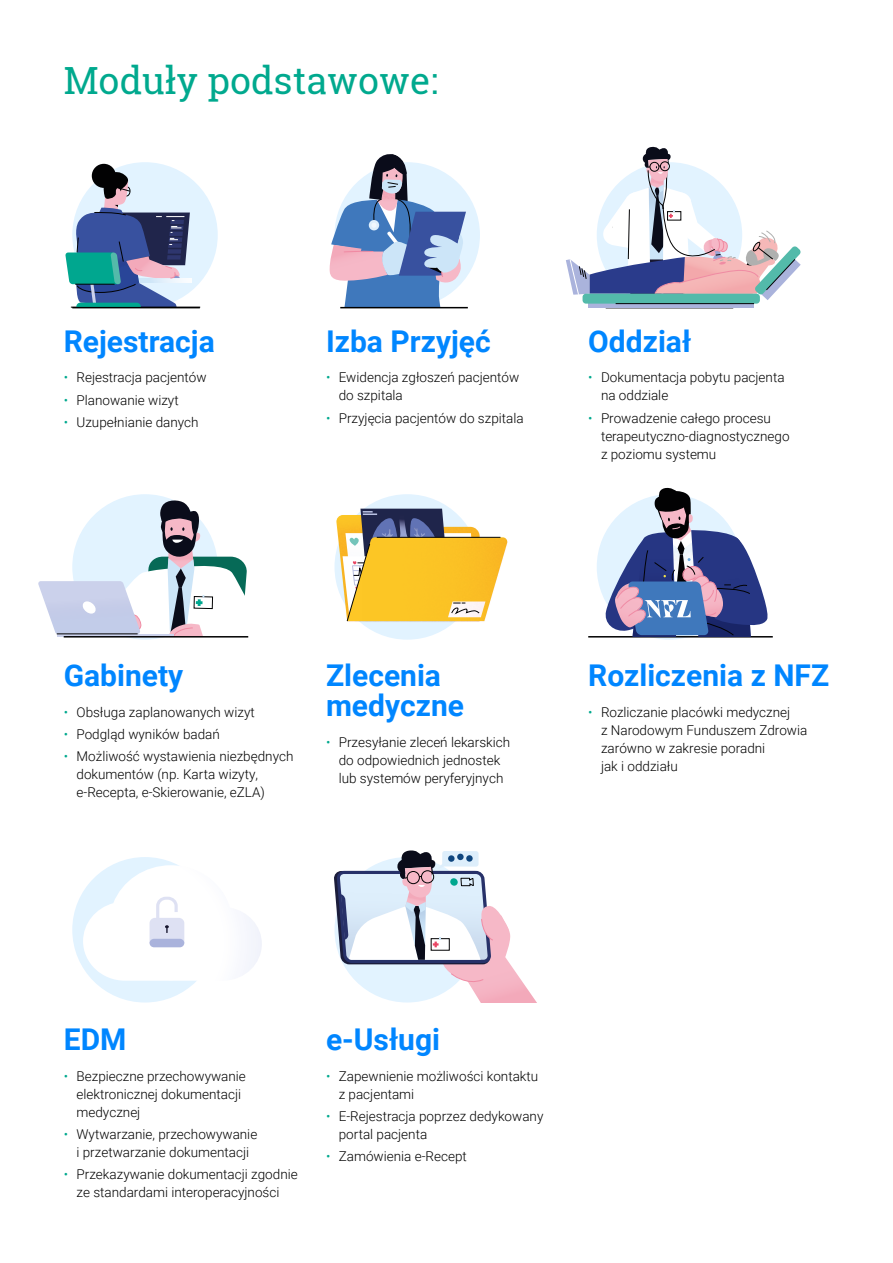
<style>
.page{position:relative;width:893px;height:1263px;background:#fff}
.page>*{position:absolute;margin:0;border:0;box-sizing:border-box;transform-origin:0 0}
.t1{font:37.5px "Roboto Slab";color:#00a98e}
.t2{font:700 30px/30px "Roboto";color:#0086ff}
.t3{font:300 13.5px/18px "Roboto";color:#000}
.s1{color:#00a98e}
</style>
<div class="page">
<div style="left:72px;top:162px;width:146px;height:146px;background:#e2f3ff;border-radius:50%"></div>
<div style="left:72px;top:857px;width:146px;height:145px;background:#e2f3ff;border-radius:50%"></div>
<div style="left:334px;top:162px;width:146px;height:146px;background:#e2f3ff;border-radius:50%"></div>
<div style="left:334px;top:494px;width:146px;height:146px;background:#e2f3ff;border-radius:50%"></div>
<div style="left:123px;top:278px;width:69px;height:5px;background:#fbfdfe"></div>
<div style="left:92px;top:164px;width:24px;height:24px;background:#020203;border-radius:50%"></div>
<hr style="left:71px;top:307px;width:129px;height:1px;background:#020203">
<svg style="left:65px;top:171px;width:125px;height:136px"></svg>
<svg style="left:329px;top:154px;width:137px;height:153px"></svg>
<hr style="left:340px;top:307px;width:128px;height:1px;background:#000">
<svg style="left:566px;top:146px;width:235px;height:162px"></svg>
<svg style="left:38px;top:499px;width:209px;height:137px"></svg>
<hr style="left:57px;top:633px;width:81px;height:1px;background:#020203">
<hr style="left:64px;top:636px;width:184px;height:1px;background:#000">
<hr style="left:588px;top:636px;width:185px;height:1px;background:#000">
<img style="left:347px;top:621px;width:138px;height:6px">
<svg style="left:336px;top:509px;width:172px;height:112px"></svg>
<img style="left:598px;top:565px;width:5px;height:31px">
<svg style="left:603px;top:487px;width:165px;height:149px"></svg>
<svg style="left:83px;top:865px;width:179px;height:116px"></svg>
<svg style="left:334px;top:850px;width:203px;height:152px"></svg>
<svg style="left:466px;top:855px;width:7px;height:7px"></svg>
<div style="left:457px;top:854px;width:7px;height:6px;background:#0e457e;border-radius:50%"></div>
<div style="left:448px;top:855px;width:7px;height:7px;background:#0e457e;border-radius:50%"></div>
<h1 class="t1" style="left:64px;top:54px;width:376px">Moduły podstawowe:</h1>
<h2 class="t2" style="left:64px;top:325px;width:153px">Rejestracja</h2>
<p class="t3" style="left:64px;top:368px;width:144px"><span class="s1">•</span> Rejestracja pacjentów</p>
<p class="t3" style="left:64px;top:390px;width:116px"><span class="s1">•</span> Planowanie wizyt</p>
<p class="t3" style="left:64px;top:412px;width:136px"><span class="s1">•</span> Uzupełnianie danych</p>
<h2 class="t2" style="left:326px;top:325px;width:166px">Izba Przyjęć</h2>
<p class="t3" style="left:339px;top:368px;width:182px;text-indent:-13px"><span class="s1">•</span> Ewidencja zgłoszeń pacjentów do szpitala</p>
<p class="t3" style="left:326px;top:408px;width:199px"><span class="s1">•</span> Przyjęcia pacjentów do szpitala</p>
<h2 class="t2" style="left:588px;top:325px;width:104px">Oddział</h2>
<p class="t3" style="left:601px;top:368px;width:185px;text-indent:-13px"><span class="s1">•</span> Dokumentacja pobytu pacjenta na oddziale</p>
<p class="t3" style="left:601px;top:408px;width:190px;text-indent:-13px"><span class="s1">•</span> Prowadzenie całego procesu terapeutyczno-diagnostycznego z poziomu systemu</p>
<h2 class="t2" style="left:64px;top:659px;width:121px">Gabinety</h2>
<p class="t3" style="left:64px;top:703px;width:193px"><span class="s1">•</span> Obsługa zaplanowanych wizyt</p>
<p class="t3" style="left:64px;top:725px;width:158px"><span class="s1">•</span> Podgląd wyników badań</p>
<p class="t3" style="left:77px;top:747px;width:218px;text-indent:-13px"><span class="s1">•</span> Możliwość wystawienia niezbędnych dokumentów (np. Karta wizyty, e-Recepta, e-Skierowanie, eZLA)</p>
<h2 class="t2" style="left:326px;top:659px;width:140px">Zlecenia medyczne</h2>
<p class="t3" style="left:326px;top:733px;width:186px;text-align:center"><span class="s1">•</span> Przesyłanie zleceń lekarskich do odpowiednich jednostek<br>lub systemów peryferyjnych</p>
<h2 class="t2" style="left:588px;top:659px;width:242px">Rozliczenia z NFZ</h2>
<p class="t3" style="left:601px;top:703px;width:208px;text-indent:-13px"><span class="s1">•</span> Rozliczanie placówki medycznej<br>z Narodowym Funduszem Zdrowia zarówno w zakresie poradni<br>jak i oddziału</p>
<h2 class="t2" style="left:64px;top:1023px;width:64px">EDM</h2>
<p class="t3" style="left:77px;top:1066px;width:171px;text-indent:-13px"><span class="s1">•</span> Bezpieczne przechowywanie elektronicznej dokumentacji medycznej</p>
<p class="t3" style="left:64px;top:1125px;width:195px;text-align:center"><span class="s1">•</span> Wytwarzanie, przechowywanie i przetwarzanie dokumentacji</p>
<p class="t3" style="left:64px;top:1165px;width:235px;text-align:center"><span class="s1">•</span> Przekazywanie dokumentacji zgodnie ze standardami interoperacyjności</p>
<h2 class="t2" style="left:326px;top:1023px;width:116px">e-Usługi</h2>
<p class="t3" style="left:339px;top:1066px;width:201px;text-indent:-13px"><span class="s1">•</span> Zapewnienie możliwości kontaktu z pacjentami</p>
<p class="t3" style="left:339px;top:1107px;width:206px;text-indent:-13px"><span class="s1">•</span> E-Rejestracja poprzez dedykowany portal pacjenta</p>
<p class="t3" style="left:326px;top:1147px;width:142px"><span class="s1">•</span> Zamówienia e-Recept</p>
</div>
